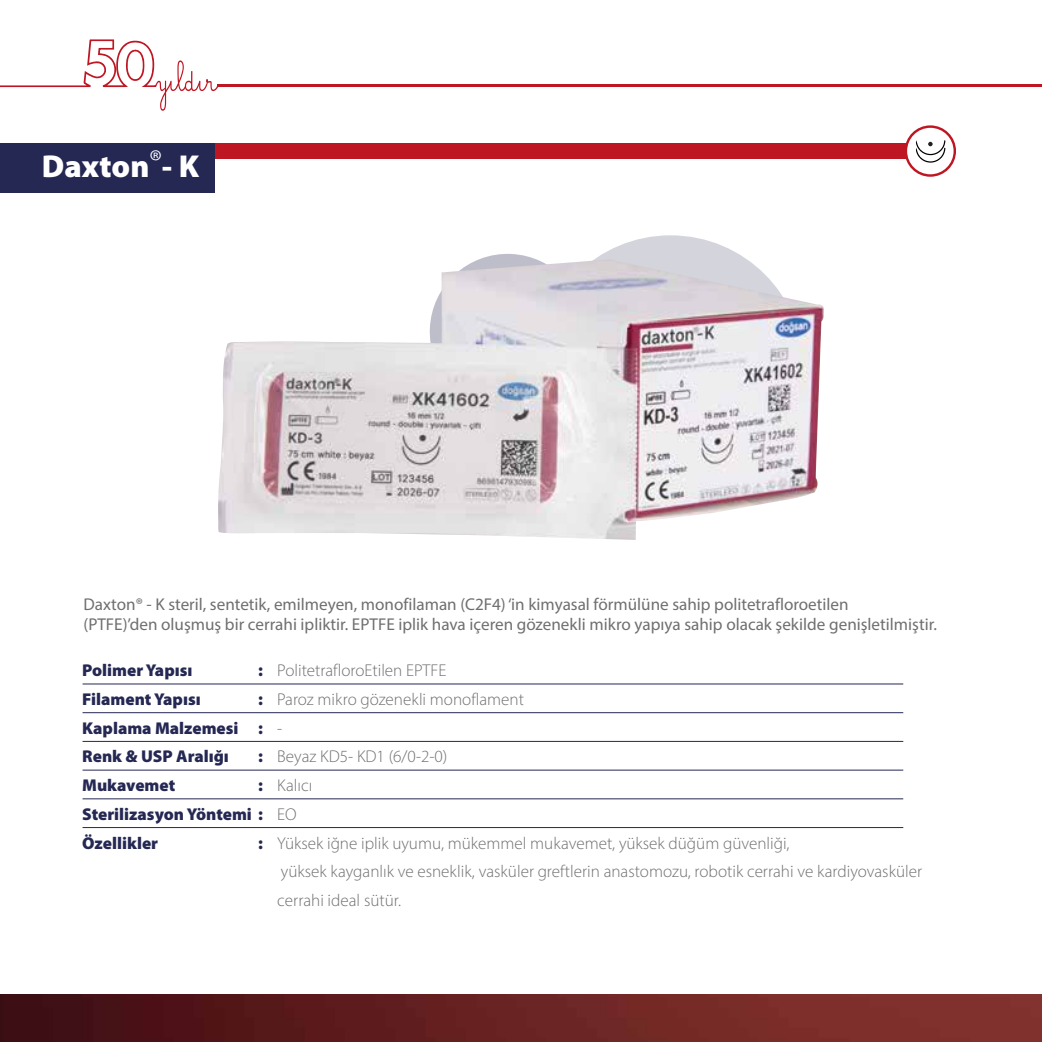
<style>
.page{position:relative;width:1042px;height:1042px;background:#fff}
.page>*{position:absolute;margin:0;border:0;box-sizing:border-box;transform-origin:0 0}
.t1{font:900 31.85px "Myriad Pro";color:#fff}
.t2{font:300 17.15px/28.7px "Myriad Pro";color:#706f6f}
.t3{font:17.15px/20.5px "Myriad Pro";color:#706f6f}
.t4{font:900 17.15px/28.7px "Myriad Pro";color:#252853;text-align:justify}
</style>
<div class="page">
<div style="left:537px;top:235px;width:267px;height:267px;background:#d4d4dd;border-radius:50%"></div>
<svg style="left:480px;top:254px;width:55px;height:5px"></svg>
<hr style="left:217px;top:84px;width:825px;height:3px;background:#be1622">
<svg style="left:0;top:39px;width:218px;height:72px"></svg>
<img style="left:0;top:994px;width:1042px;height:48px">
<div style="left:1px;top:143px;width:931px;height:16px;background:#be1622"></div>
<div style="left:0;top:143px;width:215px;height:50px;background:#252853"></div>
<svg style="left:906px;top:127px;width:49px;height:48px"></svg>
<div style="left:904px;top:125px;width:52px;height:52px;border:2px solid #be1622;border-radius:50%"></div>
<svg style="left:916px;top:140px;width:29px;height:23px"></svg>
<hr style="left:83px;top:684px;width:820px;height:1px;background:#252853">
<hr style="left:83px;top:712px;width:820px;height:1px;background:#252853">
<hr style="left:83px;top:741px;width:820px;height:1px;background:#252853">
<hr style="left:83px;top:770px;width:820px;height:1px;background:#252853">
<hr style="left:83px;top:798px;width:820px;height:1px;background:#252853">
<hr style="left:83px;top:827px;width:820px;height:1px;background:#252853">
<img style="left:218px;top:259px;width:606px;height:281px">
<h1 class="t1" style="left:42px;top:145px;width:159px">Daxton<sup>®</sup>- K</h1>
<p class="t3" style="left:83px;top:594px;width:855px">Daxton® - K steril, sentetik, emilmeyen, monofilaman (C2F4) ‘in kimyasal förmülüne sahip politetrafloroetilen<br>(PTFE)’den oluşmuş bir cerrahi ipliktir. EPTFE iplik hava içeren gözenekli mikro yapıya sahip olacak şekilde genişletilmiştir.</p>
<p class="t4" style="left:82px;top:655px;width:112px">Polimer Yapısı</p>
<p class="t4" style="left:258px;top:655px;width:6px">:</p>
<p class="t4" style="left:82px;top:684px;width:120px">Filament Yapısı</p>
<p class="t2" style="left:277px;top:656px;width:646px">PolitetrafloroEtilen EPTFE<br>Paroz mikro gözenekli monoflament<br>-<br>Beyaz KD5- KD1 (6/0-2-0)<br>Kalıcı<br>EO<br>Yüksek iğne iplik uyumu, mükemmel mukavemet, yüksek düğüm güvenliği,<br>yüksek kayganlık ve esneklik, vasküler greftlerin anastomozu, robotik cerrahi ve kardiyovasküler cerrahi ideal sütür.</p>
<p class="t4" style="left:82px;top:684px;width:182px;text-indent:176px">:<br>Kaplama Malzemesi :<br>Renk &amp; USP Aralığı</p>
<p class="t4" style="left:258px;top:741px;width:6px">:</p>
<p class="t4" style="left:82px;top:770px;width:95px">Mukavemet</p>
<p class="t4" style="left:82px;top:770px;width:182px;text-indent:176px">:<br>Sterilizasyon Yöntemi :<br>Özellikler</p>
<p class="t4" style="left:258px;top:828px;width:6px">:</p>
</div>
